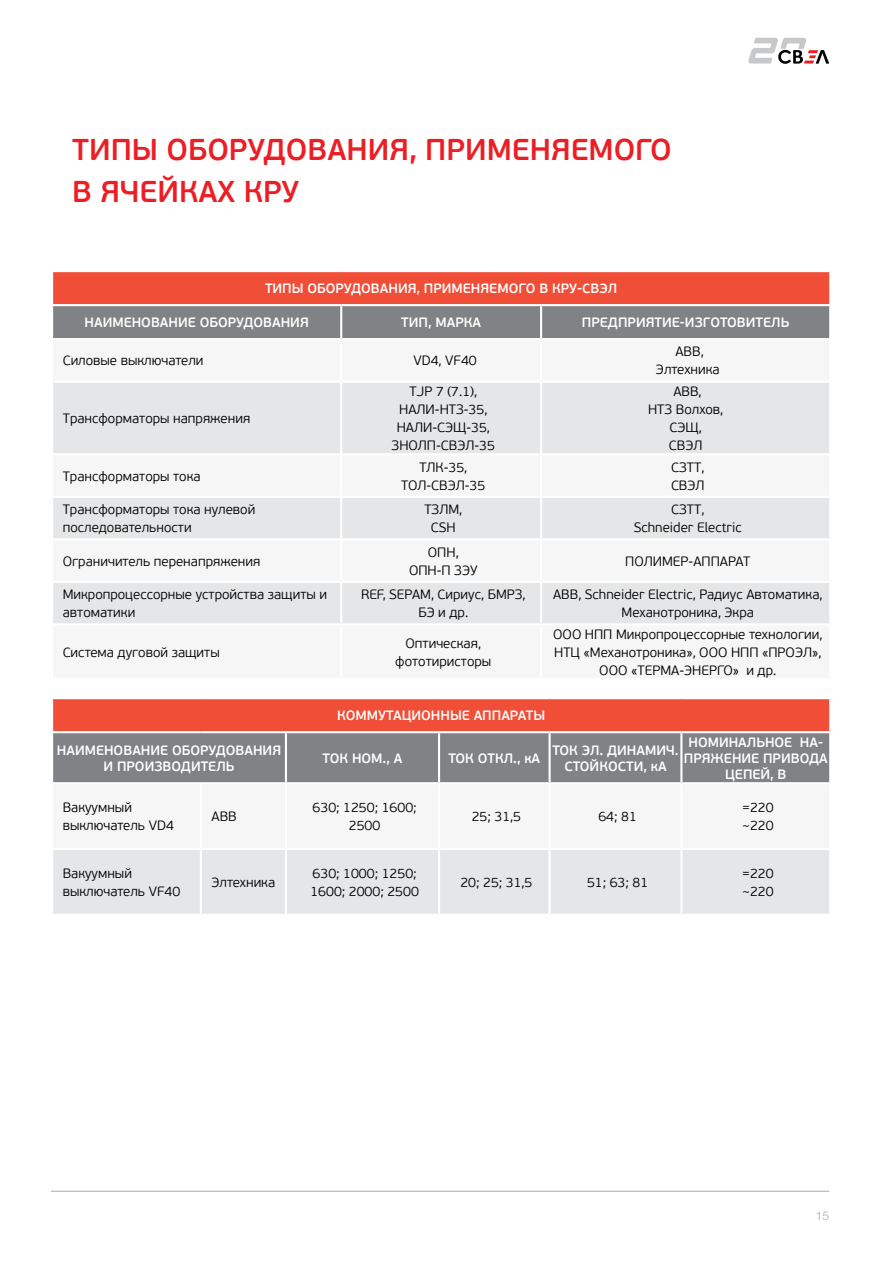
<style>
.page{position:relative;width:893px;height:1263px;background:#fff}
.page>*{position:absolute;margin:0;border:0;box-sizing:border-box;transform-origin:0 0}
.t1{font:600 30px/42px "PF Beau Sans Pro";color:#ed1d24}
.t2{font:300 13.5px/18px "PF Beau Sans Pro";color:#000;text-align:center}
.t3{font:600 13.5px/16.2px "PF Beau Sans Pro";color:#fff;text-align:center}
.t4{font:300 12px "Helvetica Neue Cyr";color:#a7a9ac}
</style>
<div class="page">
<hr style="left:51px;top:1191px;width:778px;height:1px;background:#a7a9ac">
<svg style="left:748px;top:38px;width:81px;height:26px"></svg>
<div style="left:52px;top:271px;width:778px;height:34px;background:#f04e37"></div>
<div style="left:53px;top:306px;width:776px;height:32px;background:#808285"></div>
<svg style="left:53px;top:383px;width:776px;height:240px;fill:#e5e6e7"></svg>
<hr style="left:829px;top:272px;width:2px;height:32px;background:#fff">
<hr style="left:340px;top:306px;width:2px;height:32px;background:#fff">
<hr style="left:540px;top:306px;width:2px;height:32px;background:#fff">
<hr style="left:340px;top:383px;width:2px;height:70px;background:#fff">
<hr style="left:540px;top:383px;width:2px;height:70px;background:#fff">
<hr style="left:51px;top:453px;width:290px;height:2px;background:#fff">
<hr style="left:341px;top:453px;width:200px;height:2px;background:#fff">
<hr style="left:340px;top:455px;width:2px;height:41px;background:#fff">
<hr style="left:541px;top:453px;width:290px;height:2px;background:#fff">
<hr style="left:540px;top:455px;width:2px;height:41px;background:#fff">
<hr style="left:51px;top:496px;width:290px;height:2px;background:#fff">
<hr style="left:341px;top:496px;width:200px;height:2px;background:#fff">
<hr style="left:340px;top:498px;width:2px;height:40px;background:#fff">
<hr style="left:541px;top:496px;width:290px;height:2px;background:#fff">
<hr style="left:540px;top:498px;width:2px;height:40px;background:#fff">
<hr style="left:51px;top:538px;width:290px;height:2px;background:#fff">
<hr style="left:341px;top:538px;width:200px;height:2px;background:#fff">
<hr style="left:340px;top:540px;width:2px;height:41px;background:#fff">
<hr style="left:541px;top:538px;width:290px;height:2px;background:#fff">
<hr style="left:540px;top:540px;width:2px;height:41px;background:#fff">
<hr style="left:51px;top:581px;width:290px;height:2px;background:#fff">
<hr style="left:341px;top:581px;width:200px;height:2px;background:#fff">
<hr style="left:340px;top:583px;width:2px;height:40px;background:#fff">
<hr style="left:541px;top:581px;width:290px;height:2px;background:#fff">
<hr style="left:540px;top:583px;width:2px;height:40px;background:#fff">
<hr style="left:51px;top:270px;width:290px;height:2px;background:#fff">
<hr style="left:51px;top:272px;width:2px;height:32px;background:#fff">
<hr style="left:341px;top:270px;width:200px;height:2px;background:#fff">
<hr style="left:541px;top:270px;width:290px;height:2px;background:#fff">
<hr style="left:51px;top:304px;width:290px;height:2px;background:#fff">
<hr style="left:341px;top:304px;width:200px;height:2px;background:#fff">
<hr style="left:541px;top:304px;width:290px;height:2px;background:#fff">
<div style="left:52px;top:698px;width:778px;height:34px;background:#f04e37"></div>
<div style="left:53px;top:733px;width:776px;height:49px;background:#808285"></div>
<div style="left:53px;top:850px;width:776px;height:64px;background:#e5e6e7"></div>
<hr style="left:285px;top:733px;width:2px;height:49px;background:#fff">
<hr style="left:51px;top:697px;width:150px;height:2px;background:#fff">
<hr style="left:51px;top:699px;width:2px;height:32px;background:#fff">
<hr style="left:201px;top:697px;width:85px;height:2px;background:#fff">
<hr style="left:286px;top:697px;width:153px;height:2px;background:#fff">
<hr style="left:439px;top:697px;width:111px;height:2px;background:#fff">
<hr style="left:550px;top:697px;width:131px;height:2px;background:#fff">
<hr style="left:681px;top:697px;width:150px;height:2px;background:#fff">
<hr style="left:829px;top:699px;width:2px;height:32px;background:#fff">
<hr style="left:51px;top:731px;width:150px;height:2px;background:#fff">
<hr style="left:201px;top:731px;width:85px;height:2px;background:#fff">
<hr style="left:286px;top:731px;width:153px;height:2px;background:#fff">
<hr style="left:439px;top:731px;width:111px;height:2px;background:#fff">
<hr style="left:438px;top:733px;width:2px;height:49px;background:#fff">
<hr style="left:550px;top:731px;width:131px;height:2px;background:#fff">
<hr style="left:549px;top:733px;width:2px;height:49px;background:#fff">
<hr style="left:681px;top:731px;width:150px;height:2px;background:#fff">
<hr style="left:680px;top:733px;width:2px;height:49px;background:#fff">
<hr style="left:200px;top:850px;width:2px;height:64px;background:#fff">
<hr style="left:285px;top:850px;width:2px;height:64px;background:#fff">
<hr style="left:438px;top:850px;width:2px;height:64px;background:#fff">
<hr style="left:549px;top:850px;width:2px;height:64px;background:#fff">
<hr style="left:680px;top:850px;width:2px;height:64px;background:#fff">
<h1 class="t1" style="left:72px;top:130px;width:601px">ТИПЫ ОБОРУДОВАНИЯ, ПРИМЕНЯЕМОГО<br>В ЯЧЕЙКАХ КРУ</h1>
<p class="t3" style="left:265px;top:281px;width:354px">ТИПЫ ОБОРУДОВАНИЯ, ПРИМЕНЯЕМОГО В КРУ-СВЭЛ</p>
<p class="t3" style="left:85px;top:315px;width:226px">НАИМЕНОВАНИЕ ОБОРУДОВАНИЯ</p>
<p class="t3" style="left:401px;top:315px;width:81px">ТИП, МАРКА</p>
<p class="t3" style="left:582px;top:315px;width:209px">ПРЕДПРИЯТИЕ-ИЗГОТОВИТЕЛЬ</p>
<p class="t2" style="left:63px;top:352px;width:142px">Силовые выключатели</p>
<p class="t2" style="left:413px;top:352px;width:65px">VD4, VF40</p>
<p class="t2" style="left:656px;top:343px;width:65px">АВВ,<br>Элтехника</p>
<p class="t2" style="left:63px;top:410px;width:189px">Трансформаторы напряжения</p>
<p class="t2" style="left:392px;top:383px;width:105px">TJP 7 (7.1),<br>НАЛИ-НТЗ-35,<br>НАЛИ-СЭЩ-35,<br>ЗНОЛП-СВЭЛ-35</p>
<p class="t2" style="left:648px;top:383px;width:77px">АВВ,<br>НТЗ Волхов,<br>СЭЩ,<br>СВЭЛ</p>
<p class="t2" style="left:63px;top:467px;width:139px">Трансформаторы тока</p>
<p class="t2" style="left:401px;top:458px;width:86px">ТЛК-35,<br>ТОЛ-СВЭЛ-35</p>
<p class="t2" style="left:671px;top:458px;width:35px;text-align:left">СЗТТ,<br>СВЭЛ</p>
<p class="t2" style="left:63px;top:501px;width:194px;text-align:left">Трансформаторы тока нулевой последовательности</p>
<p class="t2" style="left:424px;top:501px;width:39px">ТЗЛМ,<br>CSH</p>
<p class="t2" style="left:634px;top:501px;width:109px">СЗТТ,<br>Schneider Electric</p>
<p class="t2" style="left:63px;top:552px;width:199px">Ограничитель перенапряжения</p>
<p class="t2" style="left:409px;top:543px;width:70px">ОПН,<br>ОПН-П ЗЭУ</p>
<p class="t2" style="left:625px;top:552px;width:127px">ПОЛИМЕР-АППАРАТ</p>
<p class="t2" style="left:63px;top:586px;width:266px;text-align:left">Микропроцессорные устройства защиты и автоматики</p>
<p class="t2" style="left:361px;top:586px;width:166px">REF, SEPAM, Сириус, БМРЗ,<br>БЭ и др.</p>
<p class="t2" style="left:553px;top:586px;width:271px">ABB, Schneider Electric, Радиус Автоматика,<br>Механотроника, Экра</p>
<p class="t2" style="left:63px;top:643px;width:159px">Система дуговой защиты</p>
<p class="t2" style="left:395px;top:634px;width:97px">Оптическая, фототиристоры</p>
<p class="t2" style="left:553px;top:625px;width:271px">ООО НПП Микропроцессорные технологии,<br>НТЦ «Механотроника», ООО НПП «ПРОЭЛ»,<br>ООО «ТЕРМА-ЭНЕРГО» и др.</p>
<p class="t3" style="left:337px;top:708px;width:210px">КОММУТАЦИОННЫЕ АППАРАТЫ</p>
<p class="t3" style="left:57px;top:742px;width:226px">НАИМЕНОВАНИЕ ОБОРУДОВАНИЯ<br>И ПРОИЗВОДИТЕЛЬ</p>
<p class="t3" style="left:323px;top:750px;width:81px">ТОК НОМ., А</p>
<p class="t3" style="left:448px;top:750px;width:93px">ТОК ОТКЛ., кА</p>
<p class="t3" style="left:552px;top:742px;width:128px">ТОК ЭЛ. ДИНАМИЧ.<br>СТОЙКОСТИ, кА</p>
<p class="t3" style="left:684px;top:734px;width:146px">НОМИНАЛЬНОЕ НА-<br>ПРЯЖЕНИЕ ПРИВОДА<br>ЦЕПЕЙ, В</p>
<p class="t2" style="left:63px;top:799px;width:113px;text-align:left">Вакуумный выключатель VD4</p>
<p class="t2" style="left:212px;top:808px;width:27px">АВВ</p>
<p class="t2" style="left:313px;top:799px;width:106px">630; 1250; 1600;<br>2500</p>
<p class="t2" style="left:472px;top:808px;width:51px">25; 31,5</p>
<p class="t2" style="left:598px;top:808px;width:40px">64; 81</p>
<p class="t2" style="left:742px;top:799px;width:33px;text-align:left">=220 ~220</p>
<p class="t2" style="left:63px;top:864px;width:119px;text-align:left">Вакуумный выключатель VF40</p>
<p class="t2" style="left:212px;top:873px;width:65px">Элтехника</p>
<p class="t2" style="left:310px;top:864px;width:110px;text-align:left">630; 1000; 1250;<br>1600; 2000; 2500</p>
<p class="t2" style="left:460px;top:873px;width:74px">20; 25; 31,5</p>
<p class="t2" style="left:587px;top:873px;width:63px">51; 63; 81</p>
<p class="t2" style="left:742px;top:864px;width:33px;text-align:left">=220 ~220</p>
<p class="t4" style="left:816px;top:1209px;width:15px">15</p>
</div>
